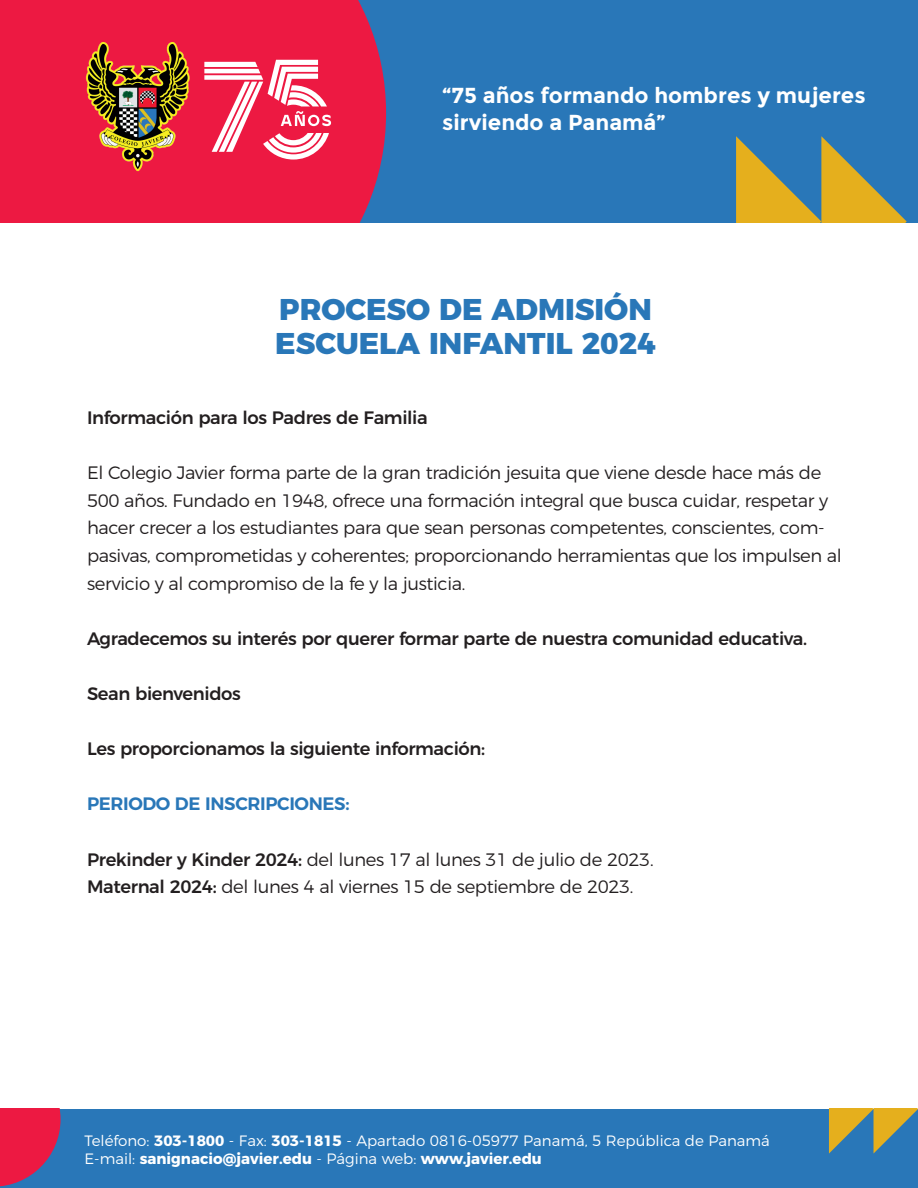
<style>
.page{position:relative;width:918px;height:1188px;background:#fff}
.page>*{position:absolute;margin:0;border:0;box-sizing:border-box;transform-origin:0 0}
.t1{font:800 30px/33.6px "Montserrat";color:#2977b8}
.t2{font:700 21.75px/26.1px "Montserrat";color:#fff}
.t3{font:300 18px/27.6px "Montserrat";letter-spacing:-.02em;color:#231f20}
.t4{font:500 18px "Montserrat";letter-spacing:-.02em;color:#231f20}
.t5{font:600 18px "Montserrat";letter-spacing:-.02em;color:#2977b8}
.t6{font:300 15px/18px "Montserrat";color:#fff}
.s1{font-weight:500}
.s2{font-weight:700}
</style>
<div class="page">
<div style="left:0;top:0;width:918px;height:222px;background:#2977b8"></div>
<div style="left:0;top:0;width:386px;height:222px;background:#ed1942"></div>
<svg style="left:736px;top:136px;width:171px;height:86px"></svg>
<svg style="left:204px;top:60px;width:127px;height:100px;background:#f36a85"></svg>
<img style="left:84px;top:43px;width:111px;height:136px">
<div style="left:0;top:1109px;width:918px;height:79px;background:#2977b8"></div>
<svg style="left:0;top:1109px;width:61px;height:78px"></svg>
<svg style="left:829px;top:1109px;width:89px;height:45px"></svg>
<p class="t2" style="left:442px;top:83px;width:425px">“75 años formando hombres y mujeres sirviendo a Panamá”</p>
<h1 class="t1" style="left:275px;top:290px;width:382px">PROCESO DE ADMISIÓN<br>ESCUELA INFANTIL 2024</h1>
<p class="t4" style="left:87px;top:403px;width:342px">Información para los Padres de Familia</p>
<p class="t3" style="left:87px;top:457px;width:756px">El Colegio Javier forma parte de la gran tradición jesuita que viene desde hace más de 500 años. Fundado en 1948, ofrece una formación integral que busca cuidar, respetar y hacer crecer a los estudiantes para que sean personas competentes, conscientes, com&shy;pasivas, comprometidas y coherentes; proporcionando herramientas que los impulsen al servicio y al compromiso de la fe y la justicia.</p>
<p class="t4" style="left:87px;top:624px;width:722px">Agradecemos su interés por querer formar parte de nuestra comunidad educativa.</p>
<p class="t4" style="left:87px;top:679px;width:155px">Sean bienvenidos</p>
<p class="t4" style="left:87px;top:734px;width:400px">Les proporcionamos la siguiente información:</p>
<p class="t5" style="left:87px;top:789px;width:264px">PERIODO DE INSCRIPCIONES:</p>
<p class="t3" style="left:87px;top:844px;width:568px"><span class="s1">Prekinder y Kinder 2024:</span> del lunes 17 al lunes 31 de julio de 2023.<br><span class="s1">Maternal 2024:</span> del lunes 4 al viernes 15 de septiembre de 2023.</p>
<p class="t6" style="left:84px;top:1130px;width:687px">Teléfono: <span class="s2">303-1800</span> - Fax: <span class="s2">303-1815</span> - Apartado 0816-05977 Panamá, 5 República de Panamá<br>E-mail: <span class="s2">sanignacio@javier.edu</span> - Página web: <span class="s2">www.javier.edu</span></p>
</div>
